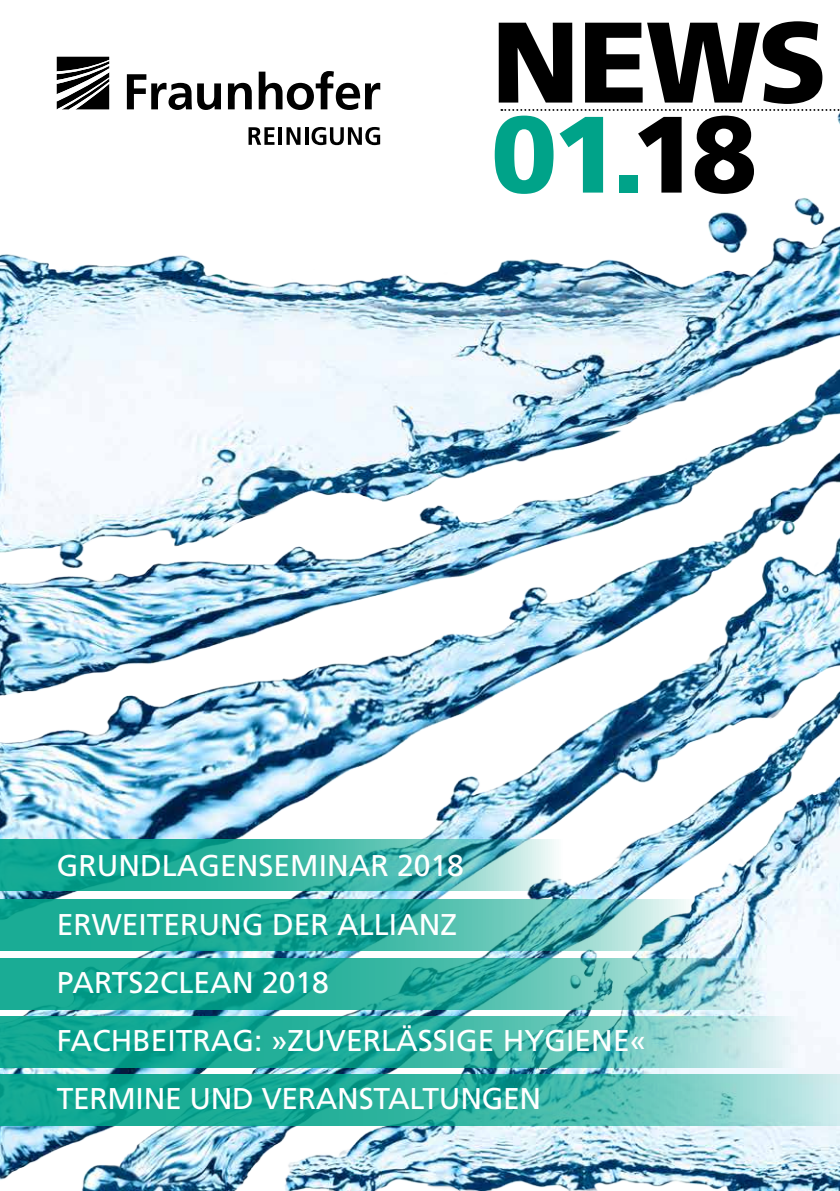
<style>
.page{position:relative;width:840px;height:1191px;background:#fff}
.page>*{position:absolute;margin:0;border:0;box-sizing:border-box;transform-origin:0 0}
.t1{font:900 114.4px "Frutiger LT Com";color:#000}
.t2{font:900 108.4px "Frutiger LT Com";color:#00a389}
.t3{font:30px/58px "Frutiger LT Com";color:#fff}
.s1{color:#000}
</style>
<div class="page">
<img style="left:0;top:56px;width:839px;height:1135px">
<svg style="left:0;top:899px;width:699px;height:51px;background:#3eb3a5"></svg>
<svg style="left:0;top:840px;width:564px;height:51px;background:#3fb4a7"></svg>
<svg style="left:0;top:1016px;width:799px;height:51px;background:#42b6a8"></svg>
<svg style="left:501px;top:109px;width:339px;height:2px"></svg>
<svg style="left:0;top:1074px;width:839px;height:51px;background:#3db6a6"></svg>
<svg style="left:0;top:958px;width:764px;height:51px;background:#3db3a6"></svg>
<svg style="left:57px;top:57px;width:52px;height:52px"></svg>
<svg style="left:127px;top:71px;width:253px;height:39px"></svg>
<svg style="left:248px;top:127px;width:26px;height:18px"></svg>
<hr style="left:278px;top:127px;width:4px;height:18px;background:#000">
<svg style="left:286px;top:127px;width:14px;height:18px"></svg>
<hr style="left:305px;top:127px;width:3px;height:18px;background:#000">
<svg style="left:311px;top:127px;width:69px;height:18px"></svg>
<h1 class="t1" style="left:490px;top:-6px;width:338px">NEWS</h1>
<h2 class="t2" style="left:490px;top:90px;width:268px">01.<span class="s1">18</span></h2>
<p class="t3" style="left:57px;top:837px;width:408px">GRUNDLAGENSEMINAR 2018<br>E RWEITERUNG DER ALLIANZ<br>PARTS2CLEAN 2018<br>FACHBEITRA</p>
<p class="t3" style="left:232px;top:1011px;width:415px">G: »ZUVERLÄSSIGE HYGIENE«</p>
<p class="t3" style="left:57px;top:1069px;width:19px">TERMINE</p>
<p class="t3" style="left:189px;top:1069px;width:21px">UND</p>
<p class="t3" style="left:261px;top:1069px;width:20px">VERANSTALTUN</p>
<p class="t3" style="left:481px;top:1069px;width:39px">GEN</p>
</div>
